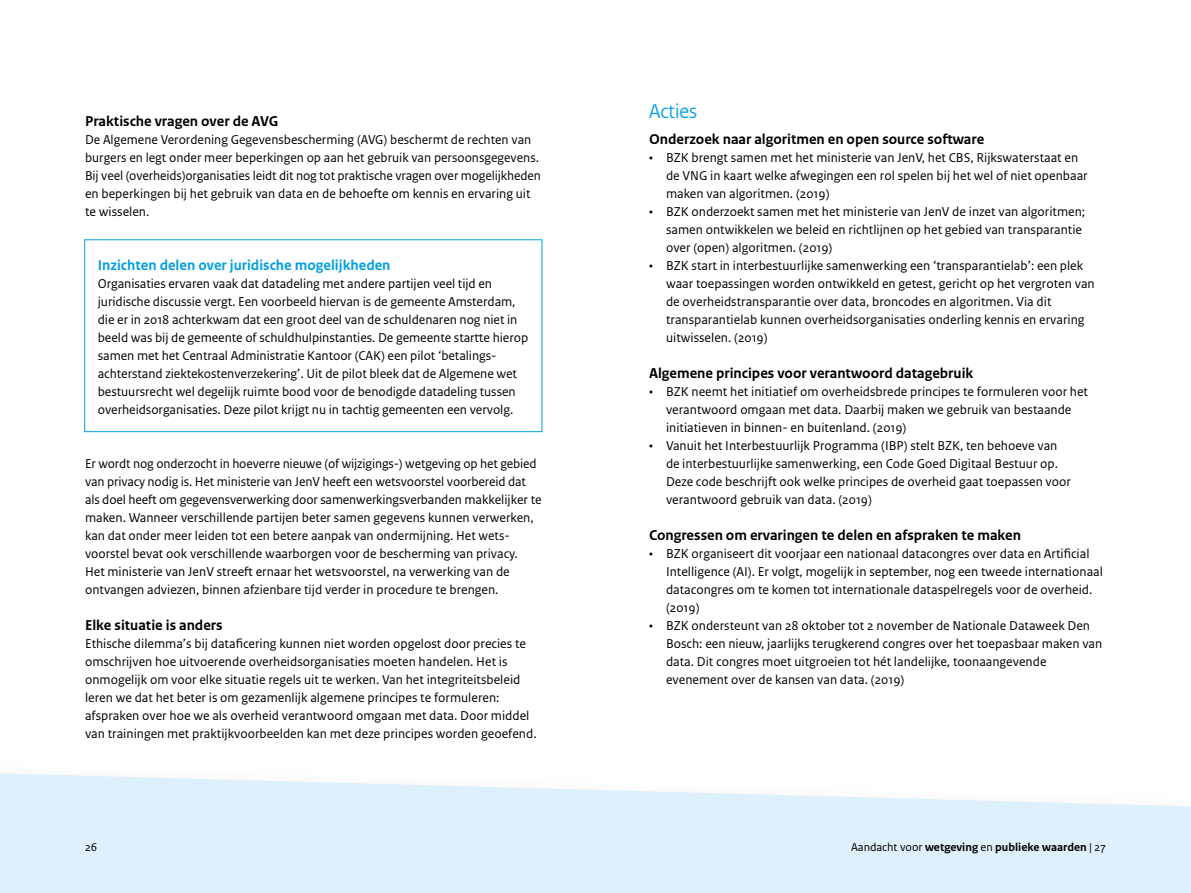
<style>
.page{position:relative;width:1191px;height:893px;background:#fff}
.page>*{position:absolute;margin:0;border:0;box-sizing:border-box;transform-origin:0 0}
.t1{font:21px "Rijksoverheid Sans Heading";color:#009fe3}
.t2{font:700 15px "Rijksoverheid Sans Text";color:#000}
.t3{font:700 15px "Rijksoverheid Sans Text";color:#009fe3}
.t4{font:13.5px/18px "Rijksoverheid Sans Text";color:#000}
.t5{font:700 12px "Rijksoverheid Sans Text";color:#000}
.t6{font:12px "Rijksoverheid Sans Text";color:#000}
.s1{font-weight:400}
</style>
<div class="page">
<svg style="left:0;top:773px;width:1191px;height:120px;background:#e1f1fc"></svg>
<div style="left:84px;top:239px;width:458px;height:193px;border:1px solid #009fe3"></div>
<p class="t2" style="left:85px;top:113px;width:195px">Praktische vragen over de AVG</p>
<p class="t4" style="left:85px;top:131px;width:457px">De Algemene Verordening Gegevensbescherming (AVG) beschermt de rechten van burgers en legt onder meer beperkingen op aan het gebruik van persoonsgegevens.<br>Bij veel (overheids)organisaties leidt dit nog tot praktische vragen over mogelijkheden en beperkingen bij het gebruik van data en de behoefte om kennis en ervaring uit te wisselen.</p>
<p class="t3" style="left:98px;top:257px;width:294px">Inzichten delen over juridische mogelijkheden</p>
<p class="t4" style="left:98px;top:275px;width:432px">Organisaties ervaren vaak dat datadeling met andere partijen veel tijd en juridische discussie vergt. Een voorbeeld hiervan is de gemeente Amsterdam, die er in 2018 achterkwam dat een groot deel van de schuldenaren nog niet in beeld was bij de gemeente of schuldhulpinstanties. De gemeente startte hierop samen met het Centraal Administratie Kantoor (CAK) een pilot ‘betalings&shy;achterstand ziektekostenverzekering’. Uit de pilot bleek dat de Algemene wet bestuursrecht wel degelijk ruimte bood voor de benodigde datadeling tussen overheidsorganisaties. Deze pilot krijgt nu in tachtig gemeenten een vervolg.</p>
<p class="t4" style="left:85px;top:455px;width:458px">Er wordt nog onderzocht in hoeverre nieuwe (of wijzigings-) wetgeving op het gebied van privacy nodig is. Het ministerie van JenV heeft een wetsvoorstel voorbereid dat als doel heeft om gegevensverwerking door samenwerkingsverbanden makkelijker te maken. Wanneer verschillende partijen beter samen gegevens kunnen verwerken, kan dat onder meer leiden tot een betere aanpak van ondermijning. Het wets&shy;voorstel bevat ook verschillende waarborgen voor de bescherming van privacy.<br>Het ministerie van JenV streeft ernaar het wetsvoorstel, na verwerking van de ontvangen adviezen, binnen afzienbare tijd verder in procedure te brengen.</p>
<p class="t2" style="left:85px;top:617px;width:139px">Elke situatie is anders</p>
<p class="t4" style="left:85px;top:635px;width:453px">Ethische dilemma’s bij dataficering kunnen niet worden opgelost door precies te omschrijven hoe uitvoerende overheidsorganisaties moeten handelen. Het is onmogelijk om voor elke situatie regels uit te werken. Van het integriteitsbeleid leren we dat het beter is om gezamenlijk algemene principes te formuleren: afspraken over hoe we als overheid verantwoord omgaan met data. Door middel van trainingen met praktijkvoorbeelden kan met deze principes worden geoefend.</p>
<h1 class="t1" style="left:649px;top:99px;width:50px">Acties</h1>
<p class="t2" style="left:649px;top:131px;width:337px">Onderzoek naar algoritmen en open source software</p>
<p class="t4" style="left:666px;top:149px;width:423px;text-indent:-17px">• BZK brengt samen met het ministerie van JenV, het CBS, Rijkswaterstaat en de VNG in kaart welke afwegingen een rol spelen bij het wel of niet openbaar maken van algoritmen. (2019)</p>
<p class="t4" style="left:666px;top:203px;width:421px;text-indent:-17px">• BZK onderzoekt samen met het ministerie van JenV de inzet van algoritmen; samen ontwikkelen we beleid en richtlijnen op het gebied van transparantie over (open) algoritmen. (2019)</p>
<p class="t4" style="left:666px;top:257px;width:430px;text-indent:-17px">• BZK start in interbestuurlijke samenwerking een ‘transparantielab’: een plek waar toepassingen worden ontwikkeld en getest, gericht op het vergroten van de overheidstransparantie over data, broncodes en algoritmen. Via dit transparantielab kunnen overheidsorganisaties onderling kennis en ervaring uitwisselen. (2019)</p>
<p class="t2" style="left:649px;top:365px;width:326px">Algemene principes voor verantwoord datagebruik</p>
<p class="t4" style="left:666px;top:383px;width:423px;text-indent:-17px">• BZK neemt het initiatief om overheidsbrede principes te formuleren voor het verantwoord omgaan met data. Daarbij maken we gebruik van bestaande initiatieven in binnen- en buitenland. (2019)</p>
<p class="t4" style="left:666px;top:437px;width:406px;text-indent:-17px">• Vanuit het Interbestuurlijk Programma (IBP) stelt BZK, ten behoeve van de interbestuurlijke samenwerking, een Code Goed Digitaal Bestuur op.<br>Deze code beschrijft ook welke principes de overheid gaat toepassen voor verantwoord gebruik van data. (2019)</p>
<p class="t2" style="left:649px;top:527px;width:373px">Congressen om ervaringen te delen en afspraken te maken</p>
<p class="t4" style="left:666px;top:545px;width:438px;text-indent:-17px">• BZK organiseert dit voorjaar een nationaal datacongres over data en Artificial Intelligence (AI). Er volgt, mogelijk in september, nog een tweede internationaal datacongres om te komen tot internationale dataspelregels voor de overheid. (2019)</p>
<p class="t4" style="left:666px;top:617px;width:438px;text-indent:-17px">• BZK ondersteunt van 28 oktober tot 2 november de Nationale Dataweek Den Bosch: een nieuw, jaarlijks terugkerend congres over het toepasbaar maken van data. Dit congres moet uitgroeien tot hét landelijke, toonaangevende evenement over de kansen van data. (2019)</p>
<p class="t6" style="left:85px;top:840px;width:14px">26</p>
<p class="t5" style="left:851px;top:840px;width:256px"><span class="s1">Aandacht voor</span> wetgeving <span class="s1">en</span> publieke waarden <span class="s1">| 27</span></p>
</div>
